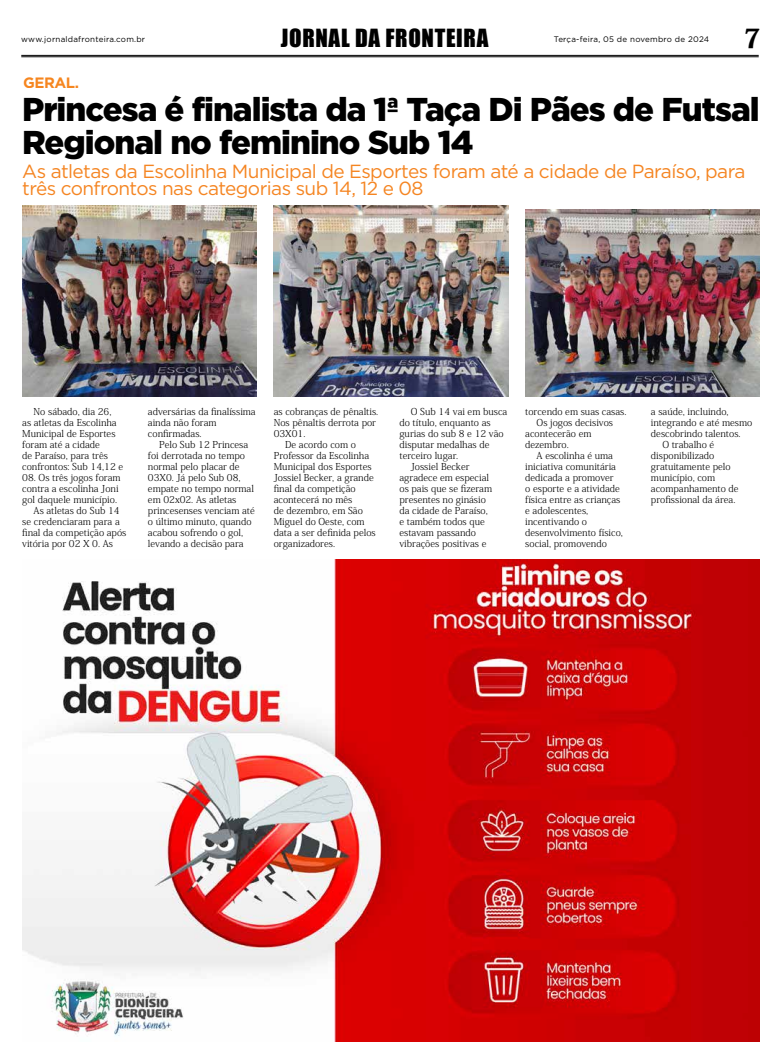
<style>
.page{position:relative;width:780px;height:1063px;background:#fff}
.page>*{position:absolute;margin:0;border:0;box-sizing:border-box;transform-origin:0 0}
.t1{font:900 33px/33px "Gotham";letter-spacing:-.03em;color:#000}
.t2{font:800 26.3px "Koz Min Pro";color:#000}
.t3{font:23px "Impact";letter-spacing:.03em;color:#000}
.t4{font:19px/17px "Gotham";letter-spacing:-.03em;color:#f58522}
.t5{font:700 15px "Gotham";letter-spacing:-.03em;color:#f6861f}
.t6{font:300 9.5px/11px "Koz Min Pro";color:#000}
.t7{font:8px "Gotham";letter-spacing:.03em;color:#000}
</style>
<div class="page">
<hr style="left:21px;top:55px;width:737px;height:1px;background:#000">
<hr style="left:21px;top:56px;width:737px;height:1px;background:#000">
<img style="left:274px;top:206px;width:234px;height:191px">
<img style="left:525px;top:210px;width:234px;height:187px">
<img style="left:22px;top:205px;width:235px;height:192px">
<img style="left:22px;top:560px;width:737px;height:482px">
<p class="t7" style="left:21px;top:34px;width:125px">www.jornaldafronteira.com.br</p>
<h3 class="t3" style="left:281px;top:21px;width:209px">JORNAL DA FRONTEIRA</h3>
<p class="t7" style="left:554px;top:34px;width:157px">Terça-feira, 05 de novembro de 2024</p>
<h2 class="t2" style="left:743px;top:18px;width:18px">7</h2>
<h3 class="t5" style="left:23px;top:73px;width:57px">GERAL.</h3>
<h1 class="t1" style="left:22px;top:92px;width:739px">Princesa é finalista da 1ª Taça Di Pães de Futsal<br>Regional no feminino Sub 14</h1>
<h3 class="t4" style="left:22px;top:163px;width:724px">As atletas da Escolinha Municipal de Esportes foram até a cidade de Paraíso, para três confrontos nas categorias sub 14, 12 e 08</h3>
<p class="t6" style="left:22px;top:405px;width:102px;text-indent:11px">No sábado, dia 26,<br>as atletas da Escolinha<br>Municipal de Esportes foram até a cidade<br>de Paraíso, para três confrontos: Sub 14,12 e</p>
<p class="t6" style="left:22px;top:471px;width:100px">08. Os três jogos foram</p>
<p class="t6" style="left:22px;top:482px;width:98px">contra a escolinha Joni</p>
<p class="t6" style="left:22px;top:493px;width:96px">gol daquele município.</p>
<p class="t6" style="left:34px;top:504px;width:88px">As atletas do Sub 14</p>
<p class="t6" style="left:22px;top:515px;width:99px">se credenciaram para a</p>
<p class="t6" style="left:22px;top:526px;width:106px">final da competição após</p>
<p class="t6" style="left:22px;top:537px;width:92px">vitória por 02 X 0. As</p>
<p class="t6" style="left:148px;top:405px;width:109px">adversárias da finalíssima ainda não foram confirmadas.</p>
<p class="t6" style="left:148px;top:438px;width:108px;text-indent:11px">Pelo Sub 12 Princesa foi derrotada no tempo normal pelo placar de<br>03X0. Já pelo Sub 08, empate no tempo normal em 02x02. As atletas princesenses venciam até o último minuto, quando acabou sofrendo o gol, levando a decisão para</p>
<p class="t6" style="left:274px;top:405px;width:106px">as cobranças de pênaltis.</p>
<p class="t6" style="left:274px;top:416px;width:104px">Nos pênaltis derrota por</p>
<p class="t6" style="left:274px;top:427px;width:33px">03X01.</p>
<p class="t6" style="left:285px;top:438px;width:72px">De acordo com o</p>
<p class="t6" style="left:274px;top:449px;width:97px">Professor da Escolinha</p>
<p class="t6" style="left:274px;top:460px;width:99px">Municipal dos Esportes</p>
<p class="t6" style="left:274px;top:471px;width:102px">Jossiel Becker, a grande</p>
<p class="t6" style="left:274px;top:482px;width:83px">final da competição</p>
<p class="t6" style="left:274px;top:493px;width:80px">acontecerá no mês</p>
<p class="t6" style="left:274px;top:504px;width:91px">de dezembro, em São</p>
<p class="t6" style="left:274px;top:515px;width:92px">Miguel do Oeste, com</p>
<p class="t6" style="left:274px;top:526px;width:103px">data a ser definida pelos</p>
<p class="t6" style="left:274px;top:537px;width:63px">organizadores.</p>
<p class="t6" style="left:411px;top:405px;width:98px">O Sub 14 vai em busca</p>
<p class="t6" style="left:399px;top:416px;width:93px">do título, enquanto as</p>
<p class="t6" style="left:399px;top:427px;width:106px">gurias do sub 8 e 12 vão</p>
<p class="t6" style="left:399px;top:438px;width:91px">disputar medalhas de</p>
<p class="t6" style="left:399px;top:449px;width:60px">terceiro lugar.</p>
<p class="t6" style="left:411px;top:460px;width:60px">Jossiel Becker</p>
<p class="t6" style="left:399px;top:471px;width:91px">agradece em especial</p>
<p class="t6" style="left:399px;top:482px;width:94px">os pais que se fizeram</p>
<p class="t6" style="left:399px;top:493px;width:88px">presentes no ginásio</p>
<p class="t6" style="left:399px;top:504px;width:90px">da cidade de Paraíso,</p>
<p class="t6" style="left:399px;top:515px;width:87px">e também todos que</p>
<p class="t6" style="left:399px;top:526px;width:78px">estavam passando</p>
<p class="t6" style="left:399px;top:537px;width:88px">vibrações positivas e</p>
<p class="t6" style="left:525px;top:405px;width:103px">torcendo em suas casas.</p>
<p class="t6" style="left:536px;top:416px;width:78px">Os jogos decisivos</p>
<p class="t6" style="left:525px;top:427px;width:68px">acontecerão em</p>
<p class="t6" style="left:525px;top:438px;width:45px">dezembro.</p>
<p class="t6" style="left:536px;top:449px;width:78px">A escolinha é uma</p>
<p class="t6" style="left:525px;top:460px;width:92px">iniciativa comunitária</p>
<p class="t6" style="left:525px;top:471px;width:90px">dedicada a promover</p>
<p class="t6" style="left:525px;top:482px;width:96px">o esporte e a atividade</p>
<p class="t6" style="left:525px;top:493px;width:97px">física entre as crianças</p>
<p class="t6" style="left:525px;top:504px;width:65px">e adolescentes,</p>
<p class="t6" style="left:525px;top:515px;width:63px">incentivando o</p>
<p class="t6" style="left:525px;top:526px;width:99px">desenvolvimento físico,</p>
<p class="t6" style="left:525px;top:537px;width:83px">social, promovendo</p>
<p class="t6" style="left:651px;top:405px;width:79px">a saúde, incluindo,</p>
<p class="t6" style="left:651px;top:416px;width:103px">integrando e até mesmo</p>
<p class="t6" style="left:651px;top:427px;width:91px">descobrindo talentos.</p>
<p class="t6" style="left:662px;top:438px;width:53px">O trabalho é</p>
<p class="t6" style="left:651px;top:449px;width:65px">disponibilizado</p>
<p class="t6" style="left:651px;top:460px;width:81px">gratuitamente pelo</p>
<p class="t6" style="left:651px;top:472px;width:66px">município, com</p>
<p class="t6" style="left:651px;top:483px;width:89px">acompanhamento de</p>
<p class="t6" style="left:651px;top:494px;width:86px">profissional da área.</p>
</div>
